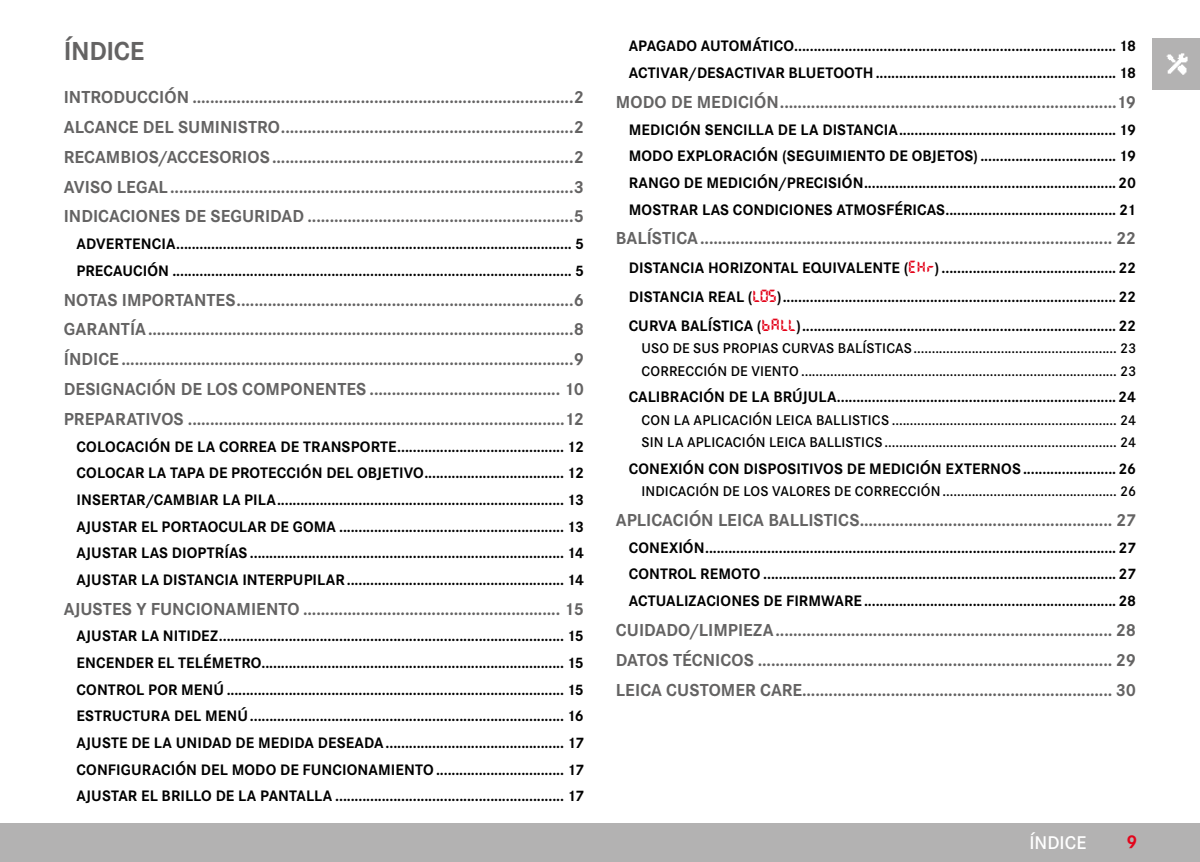
<style>
.page{position:relative;width:1200px;height:862px;background:#fff}
.page>*{position:absolute;margin:0;border:0;box-sizing:border-box;transform-origin:0 0}
.Heading____Chapter{font:700 27px "Corporate S";letter-spacing:-.015em;color:#646363}
.t1{font:600 19.12px "Corporate S";letter-spacing:.005em;color:#fff}
.t2{font:700 19.12px "Corporate S";color:#e3051b}
.t3{font:700 18px "Corporate S";color:#646363}
.t4{font:700 15.75px "Corporate S";letter-spacing:.005em;color:#000}
.t5{font:600 14.62px "Corporate S";letter-spacing:.01em;color:#000}
.s1{font-family:"Digital Dismay";font-weight:400;font-size:18px;color:#e3051b}
</style>
<div class="page">
<div style="left:1151px;top:38px;width:48px;height:51px;background:#b3b2b2"></div>
<img style="left:1166px;top:53px;width:22px;height:21px">
<div style="left:0;top:823px;width:1199px;height:38px;background:#b3b2b2"></div>
<p class="Heading____Chapter" style="left:64px;top:30px;width:82px">ÍNDICE</p>
<p class="t3" style="left:64px;top:83px;width:521px">INTRODUCCIÓN ......................................................................................2</p>
<p class="t3" style="left:64px;top:112px;width:521px">ALCANCE DEL SUMINISTRO..................................................................2</p>
<p class="t3" style="left:64px;top:142px;width:521px">RECAMBIOS/ACCESORIOS....................................................................2</p>
<p class="t3" style="left:64px;top:172px;width:521px">AVISO LEGAL ...........................................................................................3</p>
<p class="t3" style="left:64px;top:202px;width:521px">INDICACIONES DE SEGURIDAD ............................................................5</p>
<p class="t4" style="left:77px;top:231px;width:508px">ADVERTENCIA...................................................................................................... 5</p>
<p class="t4" style="left:77px;top:258px;width:508px">PRECAUCIÓN ....................................................................................................... 5</p>
<p class="t3" style="left:64px;top:285px;width:521px">NOTAS IMPORTANTES............................................................................6</p>
<p class="t3" style="left:64px;top:315px;width:521px">GARANTÍA................................................................................................8</p>
<p class="t3" style="left:64px;top:345px;width:521px">ÍNDICE ......................................................................................................9</p>
<p class="t3" style="left:64px;top:374px;width:521px">DESIGNACIÓN DE LOS COMPONENTES ........................................... 10</p>
<p class="t3" style="left:64px;top:404px;width:521px">PREPARATIVOS .....................................................................................12</p>
<p class="t4" style="left:77px;top:433px;width:508px">COLOCACIÓN DE LA CORREA DE TRANSPORTE........................................... 12</p>
<p class="t4" style="left:77px;top:460px;width:508px">COLOCAR LA TAPA DE PROTECCIÓN DEL OBJETIVO.................................... 12</p>
<p class="t4" style="left:77px;top:487px;width:508px">INSERTAR/CAMBIAR LA PILA.......................................................................... 13</p>
<p class="t4" style="left:77px;top:513px;width:508px">AJUSTAR EL PORTAOCULAR DE GOMA .......................................................... 13</p>
<p class="t4" style="left:77px;top:540px;width:508px">AJUSTAR LAS DIOPTRÍAS ................................................................................. 14</p>
<p class="t4" style="left:77px;top:567px;width:508px">AJUSTAR LA DISTANCIA INTERPUPILAR........................................................ 14</p>
<p class="t3" style="left:64px;top:594px;width:521px">AJUSTES Y FUNCIONAMIENTO .......................................................... 15</p>
<p class="t4" style="left:77px;top:623px;width:508px">AJUSTAR LA NITIDEZ......................................................................................... 15</p>
<p class="t4" style="left:77px;top:650px;width:508px">ENCENDER EL TELÉMETRO.............................................................................. 15</p>
<p class="t4" style="left:77px;top:676px;width:508px">CONTROL POR MENÚ ....................................................................................... 15</p>
<p class="t4" style="left:77px;top:703px;width:508px">ESTRUCTURA DEL MENÚ................................................................................. 16</p>
<p class="t4" style="left:77px;top:730px;width:508px">AJUSTE DE LA UNIDAD DE MEDIDA DESEADA.............................................. 17</p>
<p class="t4" style="left:77px;top:756px;width:508px">CONFIGURACIÓN DEL MODO DE FUNCIONAMIENTO ................................. 17</p>
<p class="t4" style="left:77px;top:783px;width:508px">AJUSTAR EL BRILLO DE LA PANTALLA ........................................................... 17</p>
<p class="t4" style="left:628px;top:34px;width:508px">APAGADO AUTOMÁTICO................................................................................... 18</p>
<p class="t4" style="left:628px;top:60px;width:508px">ACTIVAR/DESACTIVAR BLUETOOTH.............................................................. 18</p>
<p class="t3" style="left:615px;top:88px;width:521px">MODO DE MEDICIÓN............................................................................19</p>
<p class="t4" style="left:628px;top:117px;width:508px">MEDICIÓN SENCILLA DE LA DISTANCIA........................................................ 19</p>
<p class="t4" style="left:628px;top:143px;width:508px">MODO EXPLORACIÓN (SEGUIMIENTO DE OBJETOS)................................... 19</p>
<p class="t4" style="left:628px;top:170px;width:508px">RANGO DE MEDICIÓN/PRECISIÓN.................................................................20</p>
<p class="t4" style="left:628px;top:197px;width:508px">MOSTRAR LAS CONDICIONES ATMOSFÉRICAS............................................ 21</p>
<p class="t3" style="left:615px;top:224px;width:521px">BALÍSTICA............................................................................................. 22</p>
<p class="t4" style="left:628px;top:255px;width:508px">DISTANCIA HORIZONTAL EQUIVALENTE (<span class="s1">EHR</span>)............................................. 22</p>
<p class="t4" style="left:628px;top:284px;width:508px">DISTANCIA REAL (<span class="s1">LOS</span>)......................................................................................22</p>
<p class="t4" style="left:628px;top:313px;width:508px">CURVA BALÍSTICA (<span class="s1">BALL</span>).................................................................................22</p>
<p class="t5" style="left:641px;top:337px;width:496px">USO DE SUS PROPIAS CURVAS BALÍSTICAS........................................................ 23</p>
<p class="t5" style="left:641px;top:360px;width:496px">CORRECCIÓN DE VIENTO ....................................................................................... 23</p>
<p class="t4" style="left:628px;top:384px;width:508px">CALIBRACIÓN DE LA BRÚJULA........................................................................24</p>
<p class="t5" style="left:641px;top:409px;width:496px">CON LA APLICACIÓN LEICA BALLISTICS .............................................................. 24</p>
<p class="t5" style="left:641px;top:431px;width:496px">SIN LA APLICACIÓN LEICA BALLISTICS................................................................ 24</p>
<p class="t4" style="left:628px;top:456px;width:508px">CONEXIÓN CON DISPOSITIVOS DE MEDICIÓN EXTERNOS........................ 26</p>
<p class="t5" style="left:641px;top:480px;width:496px">INDICACIÓN DE LOS VALORES DE CORRECCIÓN................................................ 26</p>
<p class="t3" style="left:615px;top:505px;width:521px">APLICACIÓN LEICA BALLISTICS......................................................... 27</p>
<p class="t4" style="left:628px;top:534px;width:508px">CONEXIÓN.......................................................................................................... 27</p>
<p class="t4" style="left:628px;top:561px;width:508px">CONTROL REMOTO ........................................................................................... 27</p>
<p class="t4" style="left:628px;top:588px;width:508px">ACTUALIZACIONES DE FIRMWARE.................................................................28</p>
<p class="t3" style="left:615px;top:615px;width:521px">CUIDADO/LIMPIEZA............................................................................ 28</p>
<p class="t3" style="left:615px;top:645px;width:521px">DATOS TÉCNICOS ................................................................................ 29</p>
<p class="t3" style="left:615px;top:675px;width:521px">LEICA CUSTOMER CARE...................................................................... 30</p>
<p class="t1" style="left:1029px;top:827px;width:58px">ÍNDICE</p>
<p class="t2" style="left:1126px;top:826px;width:12px">9</p>
</div>
